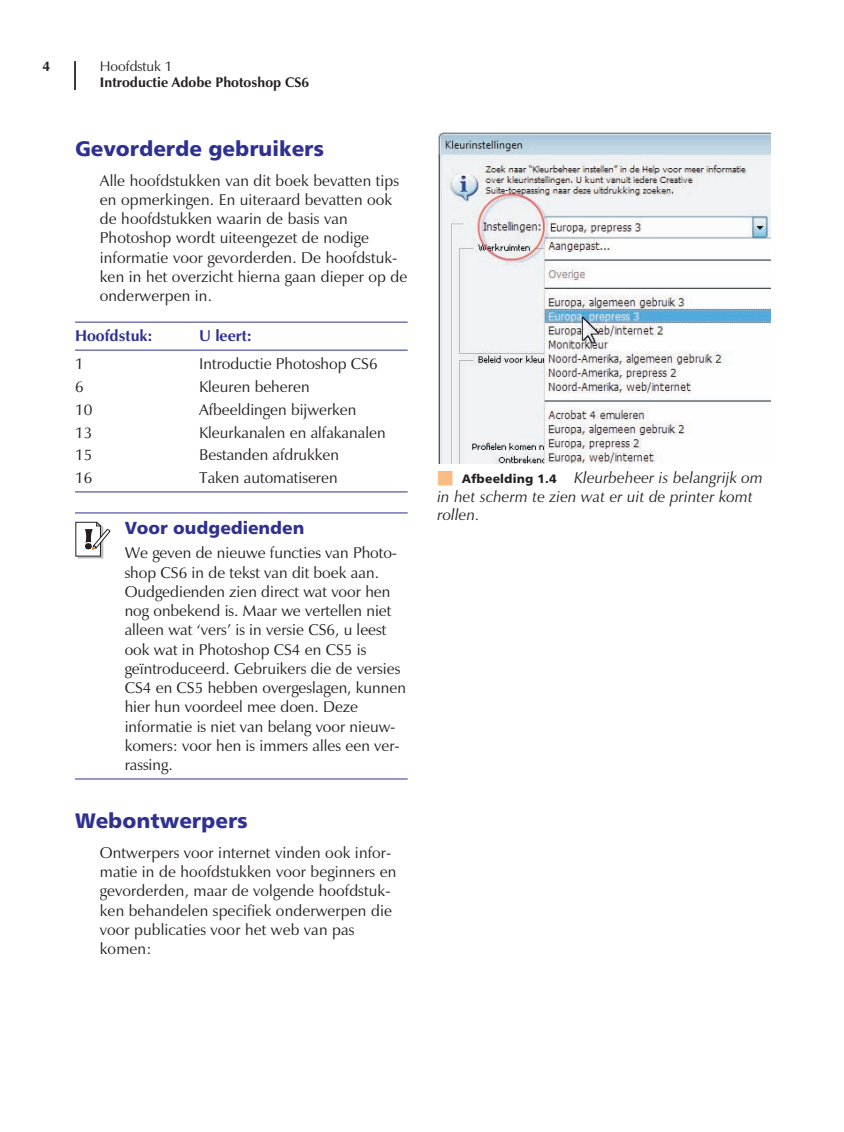
<style>
.page{position:relative;width:844px;height:1132px;background:#fff}
.page>*{position:absolute;margin:0;border:0;box-sizing:border-box;transform-origin:0 0}
.t1{font:21px "Humanist 777 BT Black B";color:#2e3092}
.t2{font:17.5px "Humanist 777 BT Black B";color:#2e3092}
.t3{font:15.75px/19.2px "Zapf Humanist 601 BT";color:#231f20}
.t4{font:italic 15.75px/18.9px "Zapf Humanist 601 BT";letter-spacing:.01em;color:#231f20}
.t5{font:700 15.75px "Zapf Humanist 601 BT";color:#2e3092}
.t6{font:700 14px "Zapf Humanist 601 BT";color:#231f20}
.t7{font:14px "Zapf Humanist 601 BT";color:#231f20}
.s1{color:#fbbb85}
.s2{font-family:"Humanist 777 BT Black B";font-style:normal;font-size:12.25px}
</style>
<div class="page">
<hr style="left:75px;top:322px;width:332px;height:1px;background:#2e3092">
<hr style="left:75px;top:350px;width:332px;height:1px;background:#2e3092">
<hr style="left:75px;top:491px;width:332px;height:1px;background:#2e3092">
<hr style="left:75px;top:512px;width:332px;height:1px;background:#2e3092">
<hr style="left:75px;top:778px;width:332px;height:1px;background:#2e3092">
<hr style="left:74px;top:61px;width:2px;height:29px;background:#231f20">
<img style="left:437px;top:131px;width:332px;height:333px">
<svg style="left:75px;top:521px;width:35px;height:37px"></svg>
<p class="t6" style="left:42px;top:60px;width:9px">4</p>
<p class="t7" style="left:100px;top:60px;width:74px">Hoofdstuk 1</p>
<p class="t6" style="left:100px;top:77px;width:211px">Introductie Adobe Photoshop CS6</p>
<h1 class="t1" style="left:75px;top:140px;width:250px">Gevorderde gebruikers</h1>
<p class="t3" style="left:100px;top:172px;width:309px">Alle hoofdstukken van dit boek bevatten tips en opmerkingen. En uiteraard bevatten ook de hoofdstukken waarin de basis van Photoshop wordt uiteengezet de nodige informatie voor gevorderden. De hoofdstuk&shy;ken in het overzicht hierna gaan dieper op de onderwerpen in.</p>
<p class="t5" style="left:75px;top:329px;width:79px">Hoofdstuk:</p>
<p class="t5" style="left:199px;top:329px;width:54px">U leert:</p>
<p class="t3" style="left:75px;top:356px;width:10px">1</p>
<p class="t3" style="left:199px;top:356px;width:180px">Introductie Photoshop CS6</p>
<p class="t3" style="left:75px;top:379px;width:10px">6</p>
<p class="t3" style="left:199px;top:379px;width:112px">Kleuren beheren</p>
<p class="t3" style="left:75px;top:401px;width:19px">10</p>
<p class="t3" style="left:199px;top:401px;width:159px">Afbeeldingen bijwerken</p>
<p class="t3" style="left:75px;top:424px;width:19px">13</p>
<p class="t3" style="left:199px;top:424px;width:188px">Kleurkanalen en alfakanalen</p>
<p class="t3" style="left:75px;top:447px;width:19px">15</p>
<p class="t3" style="left:199px;top:447px;width:141px">Bestanden afdrukken</p>
<p class="t3" style="left:75px;top:470px;width:19px">16</p>
<p class="t3" style="left:199px;top:470px;width:140px">Taken automatiseren</p>
<p class="t2" style="left:125px;top:521px;width:181px">Voor oudgedienden</p>
<p class="t3" style="left:125px;top:545px;width:283px">We geven de nieuwe functies van Photo&shy;shop CS6 in de tekst van dit boek aan.<br>Oudgedienden zien direct wat voor hen nog onbekend is. Maar we vertellen niet alleen wat ‘vers’ is in versie CS6, u leest ook wat in Photoshop CS4 en CS5 is geïntroduceerd. Gebruikers die de versies CS4 en CS5 hebben overgeslagen, kunnen hier hun voordeel mee doen. Deze informatie is niet van belang voor nieuw&shy;komers: voor hen is immers alles een ver&shy;rassing.</p>
<h1 class="t1" style="left:75px;top:812px;width:174px">Webontwerpers</h1>
<p class="t3" style="left:100px;top:844px;width:298px">Ontwerpers voor internet vinden ook infor&shy;matie in de hoofdstukken voor beginners en gevorderden, maar de volgende hoofdstuk&shy;ken behandelen specifiek onderwerpen die voor publicaties voor het web van pas komen:</p>
<p class="t4" style="left:437px;top:469px;width:327px"><span class="s1">■</span> <span class="s2">Afbeelding 1.4</span> Kleurbeheer is belangrijk om in het scherm te zien wat er uit de printer komt rollen.</p>
</div>
